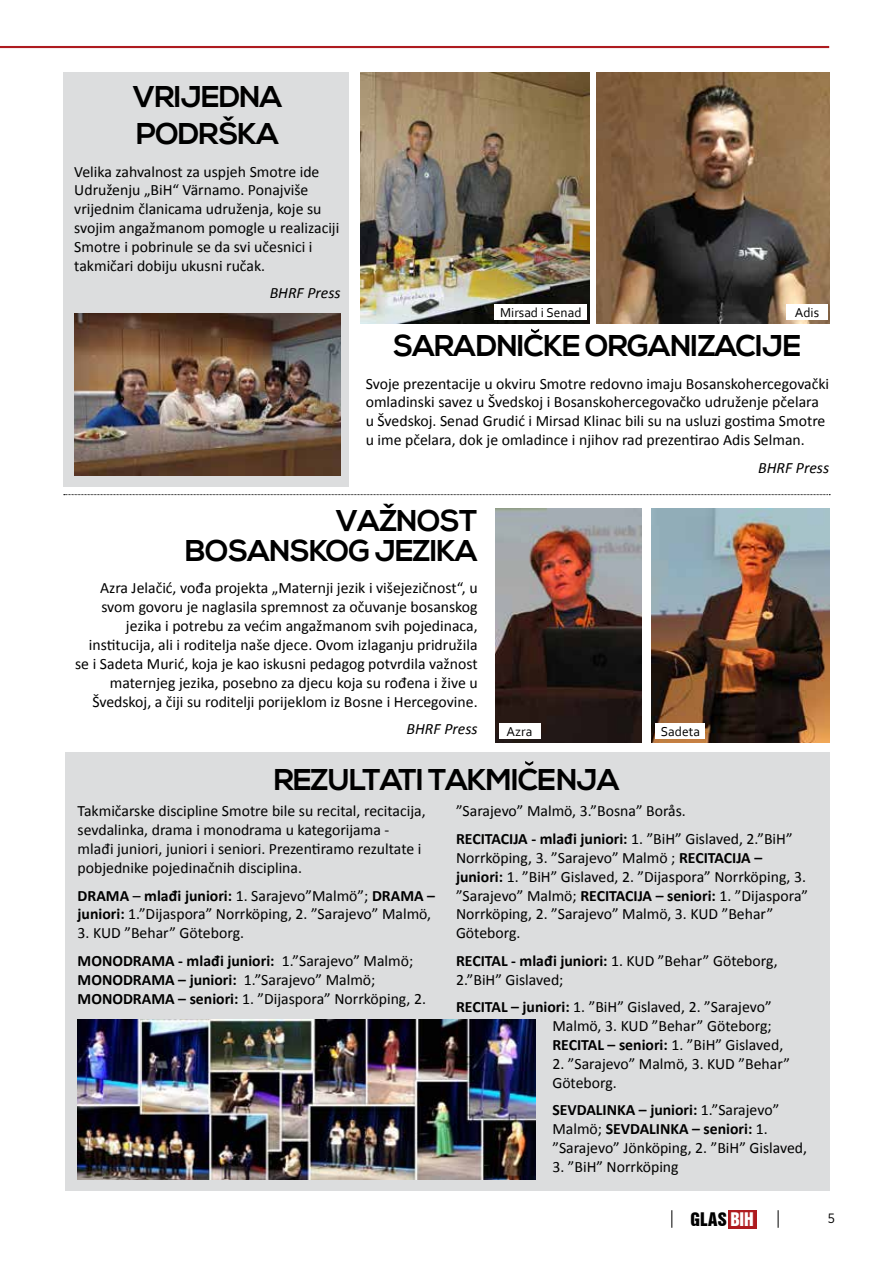
<style>
.page{position:relative;width:893px;height:1263px;background:#fff}
.page>*{position:absolute;margin:0;border:0;box-sizing:border-box;transform-origin:0 0}
.t1{font:700 30px/37.5px "Nexa";letter-spacing:-.03em;color:#000}
.t2{font:17.25px "Swiss 921 BT";color:#000}
.t3{font:15.75px/18.9px "Calibri";color:#000}
.t4{font:italic 15.75px "Calibri";color:#000}
.t5{font:13.5px "Corbel";color:#000}
.t6{font:13.5px "Gotham Narrow";color:#000}
.s1{font-weight:700}
.s2{color:#fff}
</style>
<div class="page">
<div style="left:63px;top:72px;width:286px;height:415px;background:#dcddde"></div>
<div style="left:65px;top:753px;width:764px;height:438px;background:#dcddde"></div>
<img style="left:74px;top:314px;width:267px;height:161px">
<img style="left:361px;top:72px;width:228px;height:251px">
<img style="left:596px;top:72px;width:233px;height:251px">
<div style="left:495px;top:304px;width:92px;height:16px;background:#fff"></div>
<div style="left:786px;top:304px;width:42px;height:16px;background:#fff"></div>
<svg style="left:64px;top:494px;width:766px;height:1px"></svg>
<img style="left:495px;top:508px;width:146px;height:234px">
<img style="left:651px;top:508px;width:178px;height:234px">
<img style="left:78px;top:1019px;width:457px;height:160px">
<svg style="left:525px;top:761px;width:8px;height:5px"></svg>
<div style="left:499px;top:723px;width:41px;height:16px;background:#fff"></div>
<div style="left:656px;top:723px;width:49px;height:16px;background:#fff"></div>
<svg style="left:531px;top:329px;width:8px;height:5px"></svg>
<hr style="left:0;top:46px;width:829px;height:2px;background:#ae1b1f">
<svg style="left:672px;top:1210px;width:1px;height:18px"></svg>
<svg style="left:778px;top:1210px;width:1px;height:18px"></svg>
<div style="left:728px;top:1210px;width:28px;height:18px;background:#ae1b1f"></div>
<h1 class="t1" style="left:133px;top:79px;width:151px">VRIJEDNA<br>PODRŠKA</h1>
<p class="t3" style="left:74px;top:162px;width:267px">Velika zahvalnost za uspjeh Smotre ide Udruženju „BiH“ Värnamo. Ponajviše vrijednim članicama udruženja, koje su svojim angažmanom pomogle u realizaciji Smotre i pobrinule se da svi učesnici i takmičari dobiju ukusni ručak.</p>
<p class="t4" style="left:270px;top:282px;width:73px">BHRF Press</p>
<p class="t5" style="left:500px;top:304px;width:83px">Mirsad i Senad</p>
<p class="t5" style="left:795px;top:304px;width:26px">Adis</p>
<h1 class="t1" style="left:393px;top:328px;width:409px">SARADNICKE ORGANIZACIJE</h1>
<p class="t3" style="left:366px;top:374px;width:465px">Svoje prezentacije u okviru Smotre redovno imaju Bosanskohercegovački omladinski savez u Švedskoj i Bosanskohercegovačko udruženje pčelara u Švedskoj. Senad Grudić i Mirsad Klinac bili su na usluzi gostima Smotre u ime pčelara, dok je omladince i njihov rad prezentirao Adis Selman.</p>
<p class="t4" style="left:758px;top:457px;width:73px">BHRF Press</p>
<h1 class="t1" style="left:185px;top:507px;width:294px;line-height:30px;text-align:right">VAŽNOST<br>BOSANSKOG JEZIKA</h1>
<p class="t3" style="left:75px;top:579px;width:404px;text-align:right">Azra Jelačić, vođa projekta „Maternji jezik i višejezičnost“, u svom govoru je naglasila spremnost za očuvanje bosanskog jezika i potrebu za većim angažmanom svih pojedinaca, institucija, ali i roditelja naše djece. Ovom izlaganju pridružila se i Sadeta Murić, koja je kao iskusni pedagog potvrdila važnost maternjeg jezika, posebno za djecu koja su rođena i žive u Švedskoj, a čiji su roditelji porijeklom iz Bosne i Hercegovine.</p>
<p class="t4" style="left:407px;top:718px;width:73px">BHRF Press</p>
<p class="t5" style="left:507px;top:723px;width:27px">Azra</p>
<p class="t5" style="left:661px;top:723px;width:41px">Sadeta</p>
<h1 class="t1" style="left:274px;top:762px;width:347px">REZULTATI TAKMICENJA</h1>
<p class="t3" style="left:78px;top:802px;width:349px">Takmičarske discipline Smotre bile su recital, recitacija, sevdalinka, drama i monodrama u kategorijama - mlađi juniori, juniori i seniori. Prezentiramo rezultate i pobjednike pojedinačnih disciplina.</p>
<p class="t3" style="left:78px;top:886px;width:359px"><span class="s1">DRAMA</span> – <span class="s1">mlađi juniori:</span> 1. Sarajevo”Malmö”; <span class="s1">DRAMA – juniori:</span> 1.”Dijaspora” Norrköping, 2. ”Sarajevo” Malmö,</p>
<p class="t3" style="left:78px;top:919px;width:337px;line-height:27.5px">3. KUD ”Behar” Göteborg.<br><span class="s1">MONODRAMA - mlađi juniori:</span> 1.”Sarajevo” Malmö;</p>
<p class="t3" style="left:78px;top:970px;width:350px"><span class="s1">MONODRAMA – juniori:</span> 1.”Sarajevo” Malmö;<br><span class="s1">MONODRAMA – seniori:</span> 1. ”Dijaspora” Norrköping, 2.</p>
<p class="t3" style="left:456px;top:797px;width:338px;line-height:27.5px">”Sarajevo” Malmö, 3.”Bosna” Borås.<br><span class="s1">RECITACIJA - mlađi juniori:</span> 1. ”BiH” Gislaved, 2.”BiH”</p>
<p class="t3" style="left:456px;top:848px;width:354px">Norrköping, 3. ”Sarajevo” Malmö ; <span class="s1">RECITACIJA – juniori:</span> 1. ”BiH” Gislaved, 2. ”Dijaspora” Norrköping, 3. ”Sarajevo” Malmö; <span class="s1">RECITACIJA – seniori:</span> 1. ”Dijaspora” Norrköping, 2. ”Sarajevo” Malmö, 3. KUD ”Behar” Göteborg.</p>
<p class="t3" style="left:456px;top:951px;width:323px"><span class="s1">RECITAL - mlađi juniori:</span> 1. KUD ”Behar” Göteborg,<br>2.”BiH” Gislaved;</p>
<p class="t3" style="left:552px;top:997px;width:232px;text-indent:-96px"><span class="s1">RECITAL – juniori:</span> 1. ”BiH” Gislaved, 2. ”Sarajevo”<br>Malmö, 3. KUD ”Behar” Göteborg;<br><span class="s1">RECITAL – seniori:</span> 1. ”BiH” Gislaved,</p>
<p class="t3" style="left:552px;top:1054px;width:239px">2. ”Sarajevo” Malmö, 3. KUD ”Behar”<br>Göteborg.</p>
<p class="t3" style="left:552px;top:1100px;width:256px"><span class="s1">SEVDALINKA – juniori:</span> 1.”Sarajevo”<br>Malmö; <span class="s1">SEVDALINKA – seniori:</span> 1. ”Sarajevo” Jönköping, 2. ”BiH” Gislaved,</p>
<p class="t3" style="left:552px;top:1157px;width:128px">3. ”BiH” Norrköping</p>
<p class="t2" style="left:691px;top:1208px;width:65px">glas <span class="s2">bih</span></p>
<p class="t6" style="left:828px;top:1209px;width:9px">5</p>
</div>
